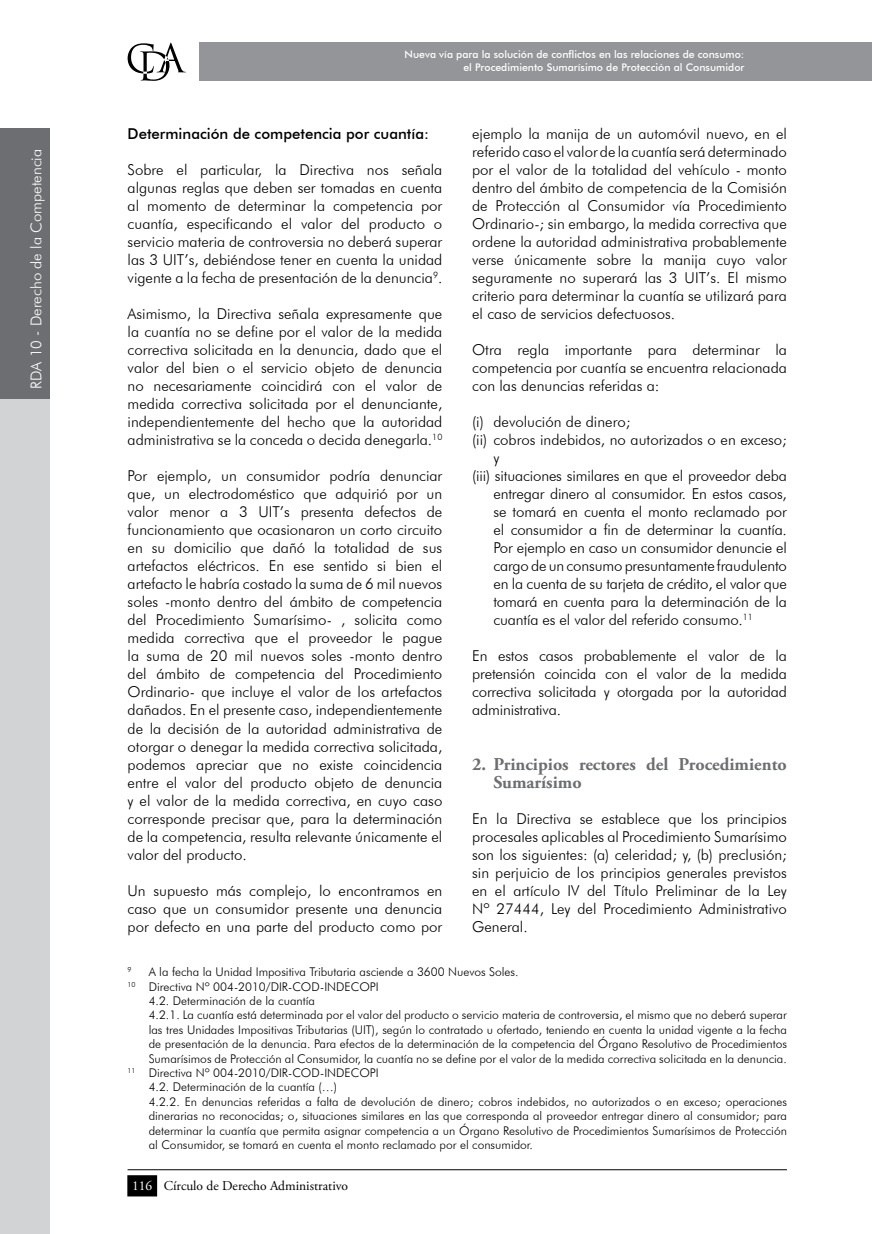
<style>
.page{position:relative;width:872px;height:1234px;background:#fff}
.page>*{position:absolute;margin:0;border:0;box-sizing:border-box;transform-origin:0 0}
.t1{font:700 18px/18px "Adobe Garamond Pro";color:#6d6e71}
.t2{font:300 15px/18px "Futura BT";color:#000;text-align:justify}
.t3{font:500 15px "Futura BT";color:#000}
.t4{font:300 15px "Futura BT";color:#fff}
.t5{font:13.5px "Adobe Garamond Pro";color:#000}
.t6{font:300 12px "Futura BT";color:#000}
.t7{font:500 10.5px/12.6px "Futura BT";color:#fff;text-align:right}
.s1{color:#fff}
</style>
<div class="page">
<div style="left:199px;top:43px;width:673px;height:38px;background:#939598"></div>
<svg style="left:128px;top:43px;width:58px;height:38px"></svg>
<hr style="left:128px;top:1168px;width:659px;height:1px;background:#000">
<div style="left:128px;top:1175px;width:28px;height:20px;background:#000"></div>
<div style="left:127px;top:1174px;width:30px;height:22px;border:2px solid #000"></div>
<div style="left:0;top:395px;width:50px;height:838px;background:#d1d3d4"></div>
<div style="left:0;top:128px;width:50px;height:271px;background:#6d6e71"></div>
<p class="t4" style="left:27px;top:388px;width:241px;rotate:-90deg">RDA 10 - Derecho de la Competencia</p>
<p class="t7" style="left:404px;top:48px;width:341px">Nueva vía para la solución de conflictos en las relaciones de consumo: el Procedimiento Sumarísimo de Protección al Consumidor</p>
<p class="t3" style="left:128px;top:125px;width:303px">Determinación de competencia por cuantía:</p>
<p class="t2" style="left:128px;top:161px;width:316px">Sobre el particular, la Directiva nos señala algunas reglas que deben ser tomadas en cuenta al momento de determinar la competencia por cuantía, especificando el valor del producto o servicio materia de controversia no deberá superar las 3 UIT’s, debiéndose tener en cuenta la unidad vigente a la fecha de presentación de la denuncia<sup>9</sup>.</p>
<p class="t2" style="left:128px;top:305px;width:316px">Asimismo, la Directiva señala expresamente que la cuantía no se define por el valor de la medida correctiva solicitada en la denuncia, dado que el valor del bien o el servicio objeto de denuncia no necesariamente coincidirá con el valor de medida correctiva solicitada por el denunciante, independientemente del hecho que la autoridad administrativa se la conceda o decida denegarla.<sup>10</sup></p>
<p class="t2" style="left:128px;top:467px;width:316px">Por ejemplo, un consumidor podría denunciar que, un electrodoméstico que adquirió por un valor menor a 3 UIT’s presenta defectos de funcionamiento que ocasionaron un corto circuito en su domicilio que dañó la totalidad de sus artefactos eléctricos. E n ese sentido si bien el artefacto le habría costado la suma de 6 mil nuevos soles -monto dentro del ámbito de competencia del Procedimiento Sumarísimo- , solicita como medida correctiva que el proveedor le pague la suma de 20 mil nuevos soles -monto dentro del ámbito de competencia del Procedimiento Ordinario- que incluye el valor de los artefactos dañados. E n el presente caso, independientemente de la decisión de la autoridad administrativa de otorgar o denegar la medida correctiva solicitada, podemos apreciar que no existe coincidencia entre el valor del producto objeto de denuncia y el valor de la medida correctiva, en cuyo caso corresponde precisar que, para la determinación de la competencia, resulta relevante únicamente el valor del producto.</p>
<p class="t2" style="left:128px;top:881px;width:316px">Un supuesto más complejo, lo encontramos en caso que un consumidor presente una denuncia por defecto en una parte del producto como por</p>
<p class="t2" style="left:472px;top:125px;width:316px">ejemplo la manija de un automóvil nuevo, en el referido caso el valor de la cuantía será determinado por el valor de la totalidad del vehículo - monto dentro del ámbito de competencia de la Comisión de Protección al Consumidor vía Procedimiento Ordinario-; sin embargo, la medida correctiva que ordene la autoridad administrativa probablemente verse únicamente sobre la manija cuyo valor seguramente no superará las 3 UIT’s. E l mismo criterio para determinar la cuantía se utilizará para el caso de servicios defectuosos.</p>
<p class="t2" style="left:472px;top:341px;width:316px">Otra regla importante para determinar la competencia por cuantía se encuentra relacionada con las denuncias referidas a:</p>
<p class="t2" style="left:472px;top:413px;width:160px">(i) devolución de dinero;</p>
<p class="t2" style="left:472px;top:431px;width:316px">(ii) cobros indebidos, no autorizados o en exceso;</p>
<p class="t2" style="left:493px;top:449px;width:8px">y</p>
<p class="t2" style="left:472px;top:467px;width:316px">(iii) situaciones similares en que el proveedor deba</p>
<p class="t2" style="left:493px;top:485px;width:295px">entregar dinero al consumidor. E n estos casos,</p>
<p class="t2" style="left:493px;top:503px;width:295px">se tomará en cuenta el monto reclamado por</p>
<p class="t2" style="left:493px;top:521px;width:295px">el consumidor a fin de determinar la cuantía.</p>
<p class="t2" style="left:493px;top:539px;width:295px">Por ejemplo en caso un consumidor denuncie el</p>
<p class="t2" style="left:493px;top:557px;width:295px">cargo de un consumo presuntamente fraudulento</p>
<p class="t2" style="left:493px;top:575px;width:295px">en la cuenta de su tarjeta de crédito, el valor que</p>
<p class="t2" style="left:493px;top:593px;width:295px">tomará en cuenta para la determinación de la</p>
<p class="t2" style="left:493px;top:611px;width:261px">cuantía es el valor del referido consumo.<sup>11</sup></p>
<p class="t2" style="left:472px;top:647px;width:316px">En estos casos probablemente el valor de la pretensión coincida con el valor de la medida correctiva solicitada y otorgada por la autoridad administrativa.</p>
<p class="t1" style="left:493px;top:755px;width:295px;text-indent:-21px">2. Principios rectores del Procedimiento<br>Sumarísimo</p>
<p class="t2" style="left:472px;top:809px;width:316px">E n la Directiva se establece que los principios procesales aplicables al Procedimiento Sumarísimo son los siguientes: (a) celeridad; y, (b) preclusión; sin perjuicio de los principios generales previstos en el artículo IV del Título Preliminar de la Ley Nº 27444, Ley del Procedimiento Administrativo General.</p>
<p class="t6" style="left:127px;top:964px;width:393px"><sup>9</sup> A la fecha la Unidad I mpositiva Tributaria asciende a 3600 Nuevos Soles.</p>
<p class="t6" style="left:127px;top:978px;width:251px"><sup>10</sup> Directiva Nº 004-2010/DI R-COD -I NDECOPI</p>
<p class="t6" style="left:149px;top:993px;width:168px">4.2. Determinación de la cuantía</p>
<p class="t6" style="left:149px;top:1007px;width:639px">4.2.1. La cuantía está determinada por el valor del producto o servicio materia de controversia, el mismo que no deberá superar</p>
<p class="t6" style="left:149px;top:1021px;width:640px">las tres Unidades I mpositivas Tributarias (UIT), según lo contratado u ofertado, teniendo en cuenta la unidad vigente a la fecha</p>
<p class="t6" style="left:149px;top:1036px;width:640px">de presentación de la denuncia. Para efectos de la determinación de la competencia del Órgano Resolutivo de Procedimientos</p>
<p class="t6" style="left:149px;top:1050px;width:639px">Sumarísimos de Protección al Consumidor, la cuantía no se define por el valor de la medida correctiva solicitada en la denuncia.</p>
<p class="t6" style="left:127px;top:1065px;width:251px"><sup>11</sup> Directiva Nº 004-2010/DI R-COD -I NDECOPI</p>
<p class="t6" style="left:149px;top:1079px;width:190px">4.2. Determinación de la cuantía (…)</p>
<p class="t6" style="left:149px;top:1093px;width:639px">4.2.2. E n denuncias referidas a falta de devolución de dinero; cobros indebidos, no autorizados o en exceso; operaciones</p>
<p class="t6" style="left:149px;top:1108px;width:640px">dinerarias no reconocidas; o, situaciones similares en las que corresponda al proveedor entregar dinero al consumidor; para</p>
<p class="t6" style="left:149px;top:1122px;width:640px">determinar la cuantía que permita asignar competencia a un Órgano Resolutivo de Procedimientos Sumarísimos de Protección</p>
<p class="t6" style="left:149px;top:1137px;width:386px">al Consumidor, se tomará en cuenta el monto reclamado por el consumidor.</p>
<p class="t5" style="left:132px;top:1176px;width:218px"><span class="s1">116</span> Círculo de Derecho Administrativo</p>
</div>
